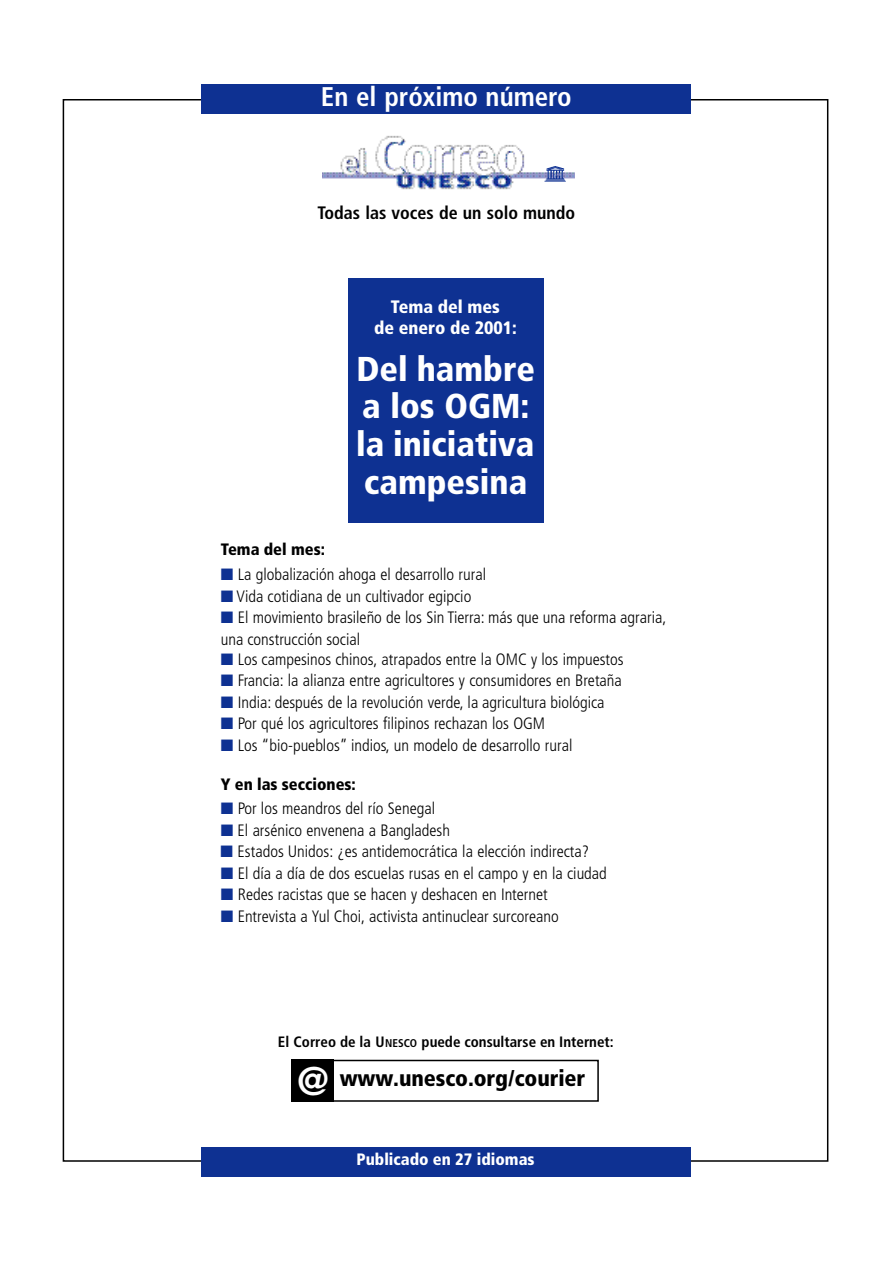
<style>
.page{position:relative;width:893px;height:1263px;background:#fff}
.page>*{position:absolute;margin:0;border:0;box-sizing:border-box;transform-origin:0 0}
.t1{font:900 condensed 34.5px/37.8px "Frutiger";color:#fff}
.t2{font:700 condensed 27px "Frutiger";color:#fff}
.t3{font:900 condensed 22.5px "Frutiger";letter-spacing:-.005em;color:#000}
.t4{font:700 condensed 18px "Frutiger";color:#000}
.t5{font:900 condensed 18px/21.3px "Frutiger";color:#fff;text-align:center}
.t6{font:300 condensed 16.5px/21.8px "Frutiger";color:#000}
.t7{font:900 condensed 16.5px "Frutiger";color:#000}
.t8{font:900 condensed 16.5px "Frutiger";color:#fff}
.t9{font:700 condensed 15px "Frutiger";color:#000}
.s1{color:#0e3192}
.s2{font-size:11.25px}
.s3{font-size:40.05px;color:#fff}
</style>
<div class="page">
<img style="left:322px;top:135px;width:252px;height:55px">
<div style="left:201px;top:84px;width:489px;height:30px;background:#0e3192"></div>
<div style="left:348px;top:278px;width:195px;height:245px;background:#0e3192"></div>
<div style="left:291px;top:1060px;width:43px;height:42px;background:#000"></div>
<div style="left:292px;top:1060px;width:306px;height:42px;border:2px solid #000"></div>
<div style="left:201px;top:1147px;width:489px;height:30px;background:#0e3192"></div>
<img style="left:542px;top:164px;width:24px;height:19px">
<h2 class="t2" style="left:321px;top:86px;width:252px">En el próximo número</h2>
<p class="t4" style="left:317px;top:205px;width:259px">Todas las voces de un solo mundo</p>
<p class="t5" style="left:374px;top:297px;width:144px">Tema del mes<br>de enero de 2001:</p>
<h1 class="t1" style="left:356px;top:353px;width:180px">Del hambre a los OGM: la iniciativa campesina</h1>
<p class="t7" style="left:221px;top:543px;width:106px">Tema del mes:</p>
<p class="t6" style="left:221px;top:565px;width:267px"><span class="s1">■</span> La globalización ahoga el desarrollo rural</p>
<p class="t6" style="left:221px;top:586px;width:252px"><span class="s1">■</span> Vida cotidiana de un cultivador egipcio</p>
<p class="t6" style="left:221px;top:608px;width:447px"><span class="s1">■</span> El movimiento brasileño de los Sin Tierra: más que una reforma agraria, una construcción social</p>
<p class="t6" style="left:221px;top:649px;width:404px"><span class="s1">■</span> Los campesinos chinos, atrapados entre la OMC y los impuestos</p>
<p class="t6" style="left:221px;top:671px;width:402px"><span class="s1">■</span> Francia: la alianza entre agricultores y consumidores en Bretaña</p>
<p class="t6" style="left:221px;top:692px;width:385px"><span class="s1">■</span> India: después de la revolución verde, la agricultura biológica</p>
<p class="t6" style="left:221px;top:714px;width:326px"><span class="s1">■</span> Por qué los agricultores filipinos rechazan los OGM</p>
<p class="t6" style="left:221px;top:735px;width:353px"><span class="s1">■</span> Los “bio-pueblos” indios, un modelo de desarrollo rural</p>
<p class="t7" style="left:221px;top:777px;width:137px">Y en las secciones:</p>
<p class="t6" style="left:221px;top:799px;width:216px"><span class="s1">■</span> Por los meandros del río Senegal</p>
<p class="t6" style="left:221px;top:820px;width:231px"><span class="s1">■</span> El arsénico envenena a Bangladesh</p>
<p class="t6" style="left:221px;top:842px;width:370px"><span class="s1">■</span> Estados Unidos: ¿es antidemocrática la elección indirecta?</p>
<p class="t6" style="left:221px;top:863px;width:388px"><span class="s1">■</span> El día a día de dos escuelas rusas en el campo y en la ciudad</p>
<p class="t6" style="left:221px;top:885px;width:328px"><span class="s1">■</span> Redes racistas que se hacen y deshacen en Internet</p>
<p class="t6" style="left:221px;top:906px;width:340px"><span class="s1">■</span> Entrevista a Yul Choi, activista antinuclear surcoreano</p>
<p class="t9" style="left:278px;top:1036px;width:337px">El Correo de la U<span class="s2">NESCO</span> puede consultarse en Internet:</p>
<h3 class="t3" style="left:297px;top:1069px;width:290px"><span class="s3">@</span> www.unesco.org/courier</h3>
<p class="t8" style="left:356px;top:1153px;width:179px">Publicado en 27 idiomas</p>
</div>
